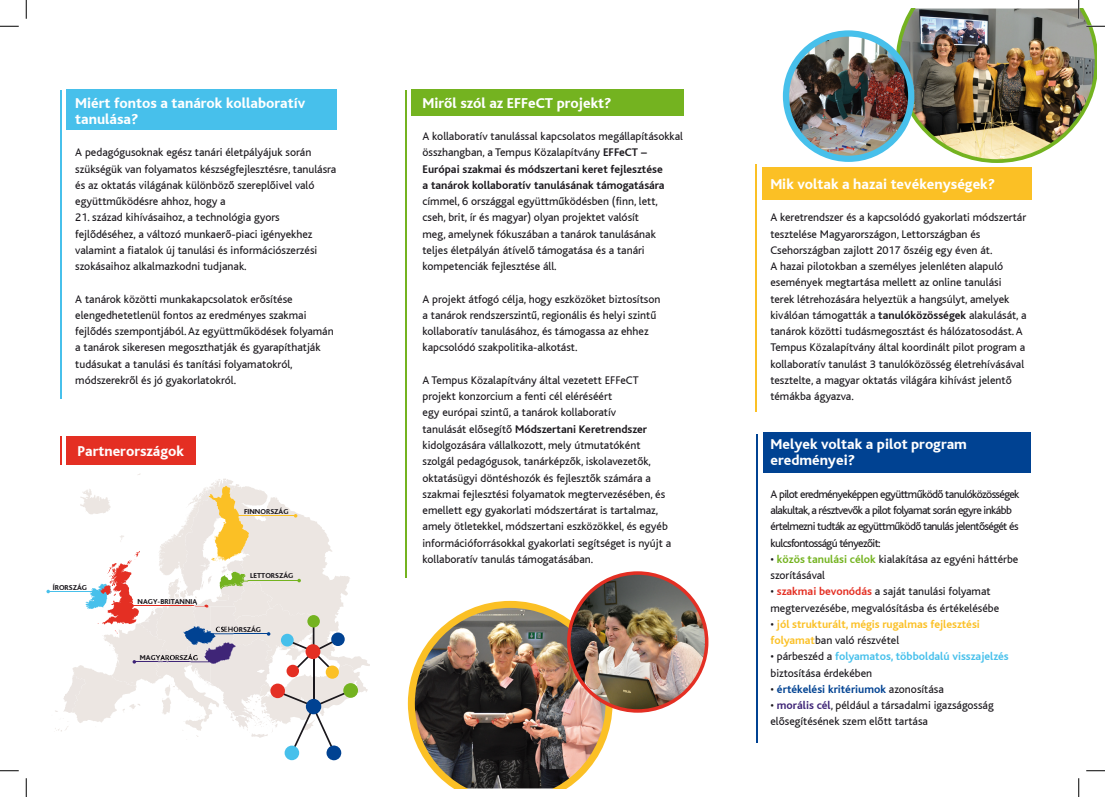
<style>
.page{position:relative;width:1105px;height:797px;background:#fff}
.page>*{position:absolute;margin:0;border:0;box-sizing:border-box;transform-origin:0 0}
.t1{font:15px/16.2px "Bliss Extra Bold HU";color:#fff}
.t2{font:11.62px/16.2px "Bliss CE";color:#1a171c}
.t3{font:700 11.62px/16.2px "Bliss CE";color:#1a171c}
.t4{font:11.62px/16.2px "Bliss CE";letter-spacing:-.05em;color:#1a171c}
.t5{font:700 11.62px/16.2px "Bliss CE";color:#fbc025}
.t6{font:700 11.62px/16.2px "Bliss CE";color:#47c0eb}
.t7{font:700 11.62px "Bliss CE";color:#004292}
.t8{font:7.5px "Bliss Extra Bold HU";color:#1a171c}
.s1{font-weight:400}
.s2{font-weight:700}
.s3{font-weight:700;color:#74b320}
.s4{font-weight:700;color:#e42f23}
.s5{font-weight:400;color:#1a171c}
.s6{font-weight:700;color:#3f2577}
</style>
<div class="page">
<div style="left:762px;top:167px;width:269px;height:32px;background:#fbc025"></div>
<div style="left:763px;top:432px;width:267px;height:41px;background:#004292"></div>
<div style="left:66px;top:90px;width:270px;height:40px;background:#47c0eb"></div>
<div style="left:66px;top:437px;width:130px;height:28px;background:#e42f23"></div>
<div style="left:411px;top:90px;width:272px;height:26px;background:#74b320"></div>
<div style="left:285px;top:745px;width:14px;height:15px;background:#47c0eb;border-radius:50%"></div>
<div style="left:326px;top:745px;width:16px;height:15px;background:#004292;border-radius:50%"></div>
<hr style="left:756px;top:165px;width:1px;height:247px;background:#fbc025">
<hr style="left:756px;top:434px;width:2px;height:309px;background:#004292">
<hr style="left:61px;top:90px;width:1px;height:308px;background:#47c0eb">
<svg style="left:61px;top:437px;width:1px;height:28px"></svg>
<hr style="left:405px;top:90px;width:2px;height:487px;background:#74b320">
<img style="left:408px;top:601px;width:205px;height:187px">
<img style="left:567px;top:571px;width:141px;height:141px">
<svg style="left:46px;top:473px;width:324px;height:280px"></svg>
<img style="left:63px;top:676px;width:13px;height:35px">
<img style="left:211px;top:606px;width:25px;height:43px">
<img style="left:158px;top:606px;width:53px;height:27px">
<img style="left:185px;top:496px;width:23px;height:43px">
<svg style="left:0;top:25px;width:19px;height:2px"></svg>
<svg style="left:0;top:770px;width:19px;height:1px"></svg>
<svg style="left:1086px;top:770px;width:19px;height:1px"></svg>
<svg style="left:25px;top:0;width:2px;height:19px"></svg>
<svg style="left:25px;top:778px;width:2px;height:19px"></svg>
<img style="left:783px;top:0;width:322px;height:163px">
<svg style="left:1078px;top:778px;width:1px;height:19px"></svg>
<p class="t1" style="left:75px;top:94px;width:231px">Miért fontos a tanárok kollaboratív tanulása?</p>
<p class="t2" style="left:75px;top:144px;width:262px">A pedagógusoknak egész tanári életpályájuk során szükségük van folyamatos készségfejlesztésre, tanulásra és az oktatás világának különböző szereplőivel való együttműködésre ahhoz, hogy a</p>
<p class="t2" style="left:75px;top:209px;width:244px">21. század kihívásaihoz, a technológia gyors fejlődéséhez, a változó munkaerő-piaci igényekhez valamint a fiatalok új tanulási és információszerzési szokásaihoz alkalmazkodni tudjanak.</p>
<p class="t2" style="left:75px;top:291px;width:260px">A tanárok közötti munkakapcsolatok erősítése elengedhetetlenül fontos az eredményes szakmai fejlődés szempontjából. Az együttműködések folyamán a tanárok sikeresen megoszthatják és gyarapíthatják tudásukat a tanulási és tanítási folyamatokról, módszerekről és jó gyakorlatokról.</p>
<p class="t1" style="left:78px;top:442px;width:108px">Partnerországok</p>
<p class="t8" style="left:244px;top:507px;width:46px">FINNORSZÁG</p>
<p class="t8" style="left:53px;top:583px;width:36px">ÍRORSZÁG</p>
<p class="t8" style="left:138px;top:597px;width:61px">NAGY-BRITANNIA</p>
<p class="t8" style="left:140px;top:653px;width:59px">MAGYARORSZÁG</p>
<p class="t8" style="left:250px;top:571px;width:45px">LETTORSZÁG</p>
<p class="t8" style="left:216px;top:625px;width:47px">CSEHORSZÁG</p>
<p class="t1" style="left:422px;top:94px;width:190px">Miről szól az EFFeCT projekt?</p>
<p class="t3" style="left:422px;top:128px;width:262px"><span class="s1">A kollaboratív tanulással kapcsolatos megállapításokkal összhangban, a Tempus Közalapítvány</span> EFFeCT – Európai szakmai és módszertani keret fejlesztése<br>a tanárok kollaboratív tanulásának támogatására</p>
<p class="t2" style="left:422px;top:193px;width:237px">címmel, 6 országgal együttműködésben (finn, lett, cseh, brit, ír és magyar) olyan projektet valósít meg, amelynek fókuszában a tanárok tanulásának teljes életpályán átívelő támogatása és a tanári kompetenciák fejlesztése áll.</p>
<p class="t2" style="left:422px;top:291px;width:239px">A projekt átfogó célja, hogy eszközöket biztosítson a tanárok rendszerszintű, regionális és helyi szintű kollaboratív tanulásához, és támogassa az ehhez kapcsolódó szakpolitika-alkotást.</p>
<p class="t2" style="left:422px;top:372px;width:250px">A Tempus Közalapítvány által vezetett EFFeCT projekt konzorcium a fenti cél eléréséért<br>egy európai szintű, a tanárok kollaboratív<br>tanulását elősegítő <span class="s2">Módszertani Keretrendszer </span>kidolgozására vállalkozott, mely útmutatóként szolgál pedagógusok, tanárképzők, iskolavezetők, oktatásügyi döntéshozók és fejlesztők számára a szakmai fejlesztési folyamatok megtervezésében, és emellett egy gyakorlati módszertárat is tartalmaz, amely ötletekkel, módszertani eszközökkel, és egyéb információforrásokkal gyakorlati segítséget is nyújt a kollaboratív tanulás támogatásában.</p>
<p class="t1" style="left:770px;top:176px;width:226px">Mik voltak a hazai tevékenységek?</p>
<p class="t2" style="left:770px;top:209px;width:258px">A keretrendszer és a kapcsolódó gyakorlati módszertár tesztelése Magyarországon, Lettországban és Csehországban zajlott 2017 őszéig egy éven át.<br>A hazai pilotokban a személyes jelenléten alapuló események megtartása mellett az online tanulási terek létrehozására helyeztük a hangsúlyt, amelyek kiválóan támogatták a <span class="s2">tanulóközösségek</span> alakulását, a tanárok közötti tudásmegosztást és hálózatosodást. A Tempus Közalapítvány által koordinált pilot program a kollaboratív tanulást 3 tanulóközösség életrehívásával tesztelte, a magyar oktatás világára kihívást jelentő témákba ágyazva.</p>
<p class="t1" style="left:770px;top:436px;width:198px">Melyek voltak a pilot program eredményei?</p>
<p class="t4" style="left:770px;top:486px;width:250px">A pilot eredményeképpen együttműködő tanulóközösségek alakultak, a résztvevők a pilot folyamat során egyre inkább értelmezni tudták az együttműködő tanulás jelentőségét és kulcsfontosságú tényezőit:</p>
<p class="t2" style="left:770px;top:551px;width:249px">• <span class="s3">közös tanulási célok</span> kialakítása az egyéni háttérbe szorításával</p>
<p class="t2" style="left:770px;top:583px;width:230px">• <span class="s4">szakmai bevonódás</span> a saját tanulási folyamat megtervezésébe, megvalósításba és értékelésébe</p>
<p class="t5" style="left:770px;top:616px;width:211px"><span class="s5">•</span> jól strukturált, mégis rugalmas fejlesztési folyamat<span class="s5">ban való részvétel</span></p>
<p class="t6" style="left:770px;top:648px;width:240px"><span class="s5">• párbeszéd a</span> folyamatos, többoldalú visszajelzés <span class="s5">biztosítása érdekében</span></p>
<p class="t7" style="left:770px;top:682px;width:175px"><span class="s5">•</span> értékelési kritériumok <span class="s5">azonosítása</span></p>
<p class="t2" style="left:770px;top:697px;width:225px">• <span class="s6">morális cél</span>, például a társadalmi igazságosság elősegítésének szem előtt tartása</p>
</div>
